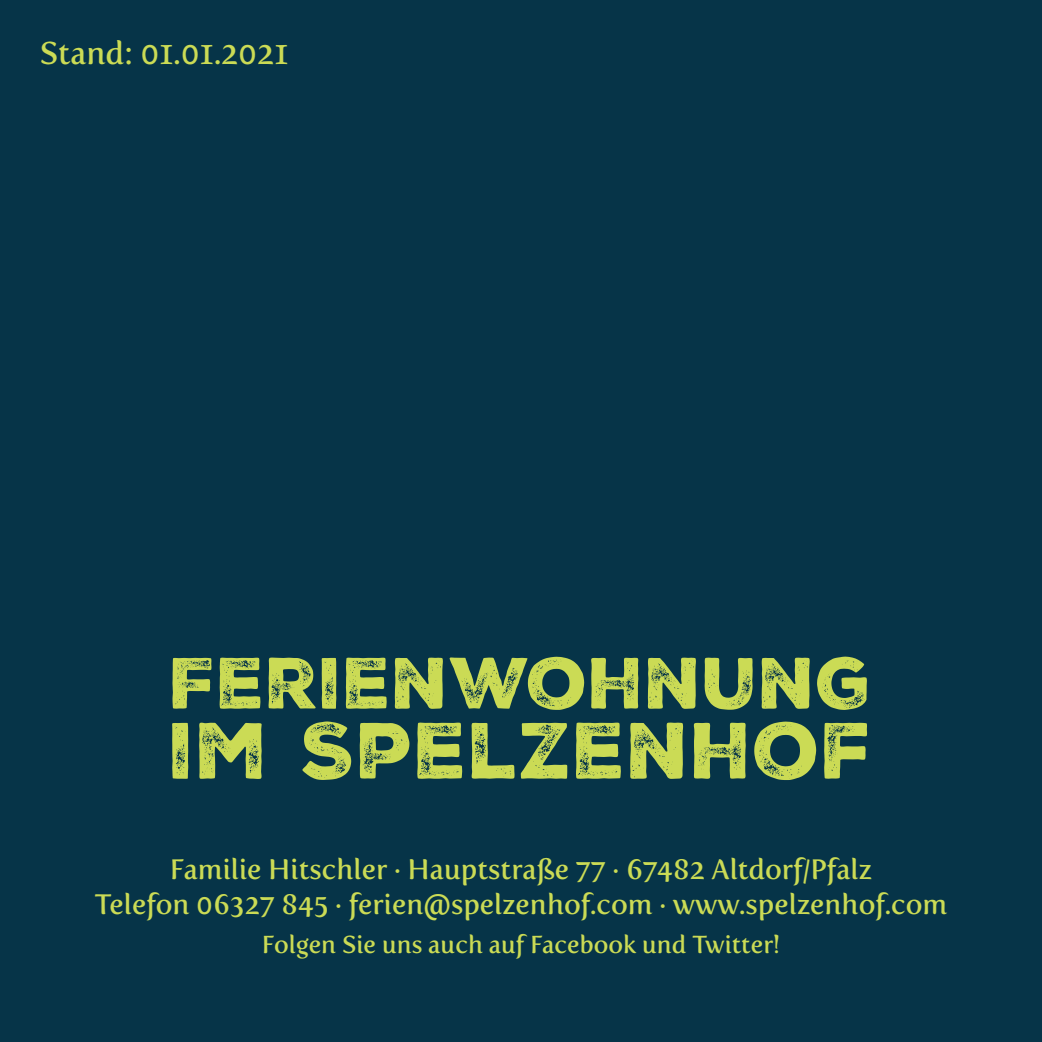
<style>
.page{position:relative;width:1042px;height:1042px;background:#063448}
.page>*{position:absolute;margin:0;border:0;box-sizing:border-box;transform-origin:0 0}
.t1{font:77px "Nexa Rust Sans Black 02";letter-spacing:.005em;color:#cbdb55}
.t2{font:70px "Nexa Rust Sans Black 02";color:#cbdb55}
.t3{font:31.5px "Fertigo Pro";color:#cbdb55}
.t4{font:28px/35px "Fertigo Pro";color:#cbdb55;text-align:center}
.t5{font:24.5px "Fertigo Pro";color:#cbdb55}
</style>
<div class="page">
<p class="t3" style="left:40px;top:35px;width:250px">Stand: 01.01.2021</p>
<h2 class="t2" style="left:170px;top:636px;width:704px">FERIENWOHNUNG</h2>
<h1 class="t1" style="left:169px;top:698px;width:705px">IM SPELZENHOF</h1>
<p class="t4" style="left:95px;top:852px;width:854px">Familie Hitschler · Hauptstraße 77 · 67482 Altdorf/Pfalz<br>Telefon 06327 845 · ferien@spelzenhof.com · www.spelzenhof.com</p>
<p class="t5" style="left:262px;top:930px;width:520px">Folgen Sie uns auch auf Facebook und Twitter!</p>
</div>
